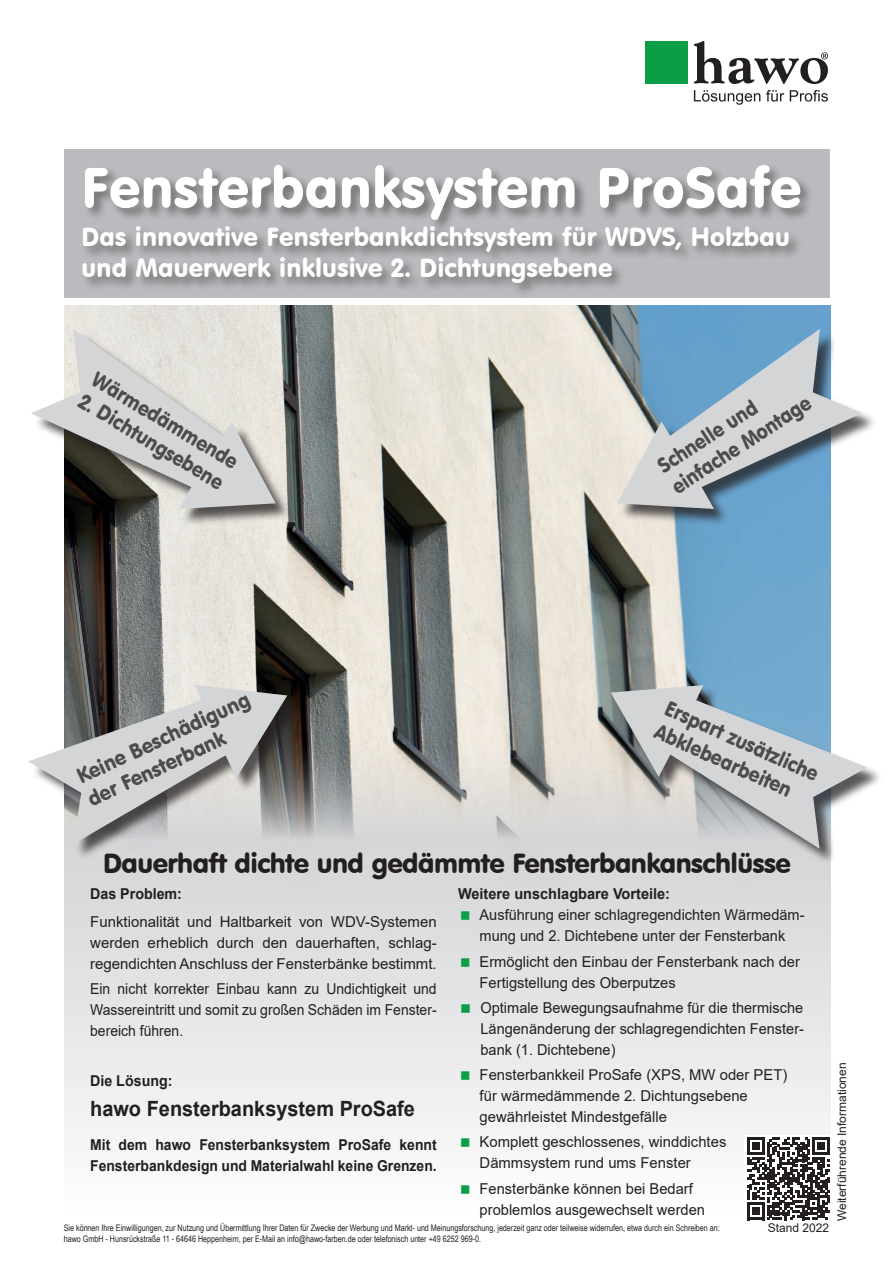
<style>
.page{position:relative;width:893px;height:1263px;background:#fff}
.page>*{position:absolute;margin:0;border:0;box-sizing:border-box;transform-origin:0 0}
.Grüne_Fließtext_Ü{font:55.5px "VAG Rounded BT";letter-spacing:.01em;color:#fff}
.t1{font:27px "VAG Rounded BT";letter-spacing:-.02em;color:#231f20}
.Grüne_Fließtext_Ü-2{font:25.5px/30.6px "VAG Rounded BT";letter-spacing:.01em;color:#fff}
.t2{font:21px "VAG Rounded BT";color:#4b4c4d;scale:.92 1}
.t3{font:21px/25.2px "VAG Rounded BT";color:#4b4c4d;scale:.95 1}
.Grundschrift{font:700 21px "Arial";color:#231f20;scale:.95 1}
.t4{font:21px "VAG Rounded BT";color:#4b4c4d;scale:.91 1}
.Grundschrift-2{font:15px/21px "Arial";color:#231f20}
.Grundschrift-3{font:15px/21px "Arial";color:#231f20;text-align:justify;scale:.93 1}
.Grundschrift-4{font:700 15px/21px "Arial";color:#231f20;scale:.93 1}
.Grundschrift-5{font:700 15px "Arial";color:#231f20}
.Grundschrift-6{font:700 15px "Arial";color:#231f20;scale:.95 1}
.t5{font:12px "Arial";color:#231f20}
.t6{font:9px/10.8px "Arial Narrow";color:#231f20}
</style>
<div class="page">
<svg style="left:65px;top:881px;width:765px;height:260px"></svg>
<img style="left:65px;top:306px;width:765px;height:575px">
<div style="left:65px;top:149px;width:765px;height:149px;background:#babbbe"></div>
<div style="left:645px;top:41px;width:43px;height:42px;background:#0a9f46"></div>
<svg style="left:694px;top:41px;width:134px;height:43px"></svg>
<svg style="left:694px;top:90px;width:134px;height:15px"></svg>
<div style="left:33px;top:331px;width:259px;height:195px;background:#231f20;opacity:.75"></div>
<svg style="left:31px;top:329px;width:245px;height:180px;background:#c9c8c5"></svg>
<div style="left:619px;top:331px;width:259px;height:195px;background:#231f20;opacity:.75"></div>
<svg style="left:617px;top:329px;width:245px;height:180px;background:#a4baca"></svg>
<div style="left:80px;top:163px;width:734px;height:134px;background:#231f20;opacity:.47"></div>
<div style="left:744px;top:1135px;width:87px;height:87px;background:#fff"></div>
<svg style="left:747px;top:1137px;width:83px;height:83px"></svg>
<div style="left:30px;top:686px;width:274px;height:174px;background:#231f20;opacity:.75"></div>
<svg style="left:28px;top:685px;width:259px;height:159px;background:#b9baba"></svg>
<div style="left:612px;top:686px;width:271px;height:179px;background:#231f20;opacity:.75"></div>
<svg style="left:611px;top:685px;width:256px;height:164px;background:#bfc7cc"></svg>
<svg style="left:461px;top:911px;width:8px;height:9px"></svg>
<svg style="left:461px;top:958px;width:8px;height:8px"></svg>
<svg style="left:461px;top:1004px;width:9px;height:8px"></svg>
<svg style="left:461px;top:1071px;width:8px;height:9px"></svg>
<svg style="left:461px;top:1138px;width:8px;height:3px"></svg>
<p class="Grüne_Fließtext_Ü" style="left:81px;top:152px;width:721px">Fensterbanksystem ProSafe</p>
<p class="Grüne_Fließtext_Ü-2" style="left:81px;top:222px;width:710px">Das innovative Fensterbankdichtsystem für WDVS, Holzbau und Mauerwerk inklusive 2. Dichtungsebene</p>
<p class="t2" style="left:101px;top:366px;width:182px;rotate:31deg">Wärmedämmende</p>
<p class="t2" style="left:88px;top:388px;width:180px;rotate:31deg">2. Dichtungsebene</p>
<p class="t4" style="left:666px;top:477px;width:179px;rotate:-33deg">einfache Montage</p>
<p class="t4" style="left:653px;top:456px;width:127px;rotate:-33deg">Schnelle und</p>
<p class="t3" style="left:73px;top:766px;width:199px;rotate:-25deg">Keine Beschädigung der Fensterbank</p>
<p class="t2" style="left:671px;top:695px;width:182px;rotate:24deg">Erspart zusätzliche</p>
<p class="t2" style="left:661px;top:718px;width:162px;rotate:24deg">Abklebearbeiten</p>
<p class="t1" style="left:103px;top:847px;width:689px">Dauerhaft dichte und gedämmte Fensterbankanschlüsse</p>
<p class="Grundschrift-6" style="left:90px;top:883px;width:98px">Das Problem:</p>
<p class="Grundschrift-2" style="left:90px;top:911px;width:348px;text-align:justify">Funktionalität und Haltbarkeit von WDV-Systemen werden erheblich durch den dauerhaften, schlag&shy;regendichten Anschluss der Fensterbänke bestimmt.</p>
<p class="Grundschrift-3" style="left:90px;top:978px;width:374px">Ein nicht korrekter Einbau kann zu Undichtigkeit und Wassereintritt und somit zu großen Schäden im Fenster&shy;bereich führen.</p>
<p class="Grundschrift-6" style="left:90px;top:1070px;width:88px">Die Lösung:</p>
<p class="Grundschrift" style="left:90px;top:1094px;width:343px">hawo Fensterbanksystem ProSafe</p>
<p class="Grundschrift-4" style="left:90px;top:1134px;width:374px">Mit dem hawo Fensterbanksystem ProSafe kennt<br>Fensterbankdesign und Materialwahl keine Grenzen.</p>
<p class="Grundschrift-5" style="left:458px;top:883px;width:214px">Weitere unschlagbare Vorteile:</p>
<p class="Grundschrift-2" style="left:480px;top:904px;width:326px">Ausführung einer schlagregendichten Wärmedäm&shy;mung und 2. Dichtebene unter der Fensterbank</p>
<p class="Grundschrift-2" style="left:480px;top:951px;width:322px">Ermöglicht den Einbau der Fensterbank nach der<br>Fertigstellung des Oberputzes</p>
<p class="Grundschrift-2" style="left:480px;top:997px;width:325px;text-align:justify">Optimale Bewegungsaufnahme für die thermische Längenänderung der schlagregendichten Fenster&shy;bank (1. Dichtebene)</p>
<p class="Grundschrift-2" style="left:480px;top:1064px;width:309px">Fensterbankkeil ProSafe (XPS, MW oder PET) für wärmedämmende 2. Dichtungsebene gewährleistet Mindestgefälle</p>
<p class="Grundschrift-2" style="left:480px;top:1131px;width:248px">Komplett geschlossenes, winddichtes<br>Dämmsystem rund ums Fenster</p>
<p class="Grundschrift-2" style="left:480px;top:1178px;width:227px">Fensterbänke können bei Bedarf problemlos ausgewechselt werden</p>
<p class="t6" style="left:64px;top:1222px;width:658px">Sie können Ihre Einwilligungen, zur Nutzung und Übermittlung Ihrer Daten für Zwecke der Werbung und Markt- und Meinungsforschung, jederzeit ganz oder teilweise widerrufen, etwa durch ein Schreiben an: hawo GmbH - Hunsrückstraße 11 - 64646 Heppenheim, per E-Mail an info@hawo-farben.de oder telefonisch unter +49 6252 969-0.</p>
<p class="t5" style="left:768px;top:1220px;width:63px">Stand 2022</p>
<p class="t5" style="left:834px;top:1221px;width:160px;rotate:-90deg">Weiterführende Informationen</p>
</div>
